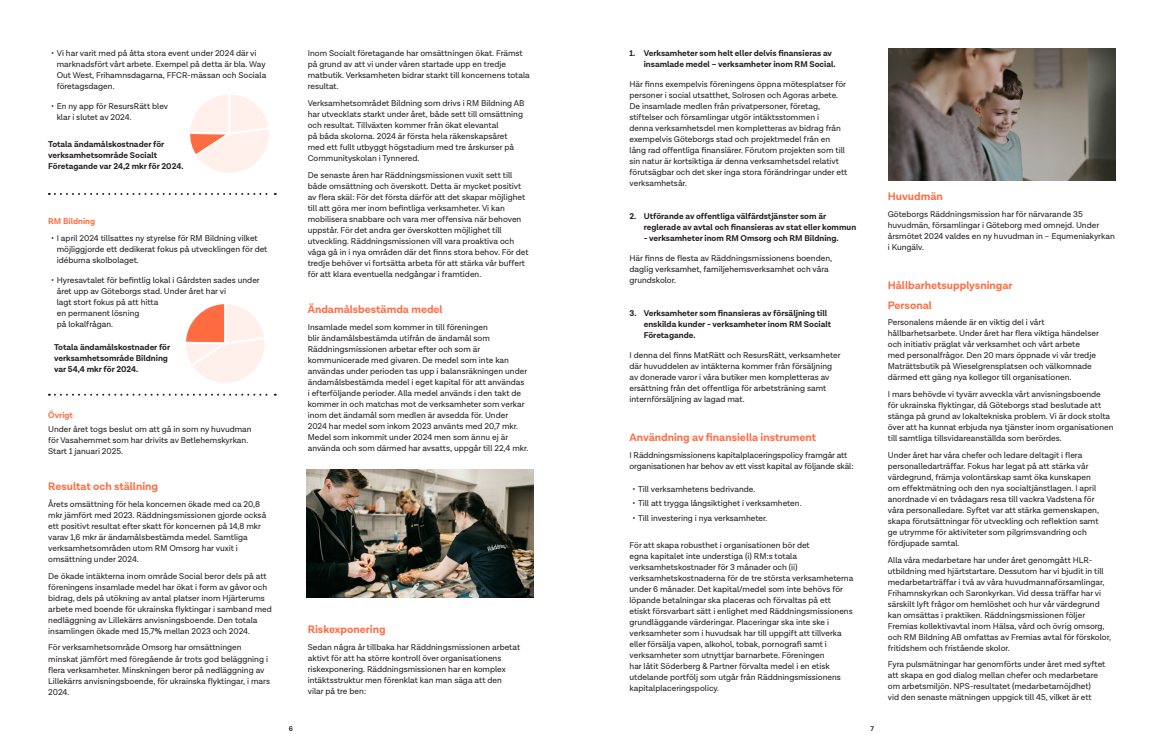
<style>
.page{position:relative;width:1163px;height:752px;background:#fff}
.page>*{position:absolute;margin:0;border:0;box-sizing:border-box;transform-origin:0 0}
.t1{font:700 11px/19.7px "Lota Grotesque";color:#ff6c42}
.t2{font:8.5px/11px "Lota Grotesque";color:#231f20}
.t3{font:700 8.5px/11px "Lota Grotesque";color:#231f20}
.t4{font:700 8.5px "Lota Grotesque";color:#ff6c42}
.t5{font:600 7px "Lota Grotesque";color:#231f20}
</style>
<div class="page">
<img style="left:306px;top:469px;width:227px;height:127px">
<img style="left:888px;top:48px;width:227px;height:132px">
<svg style="left:190px;top:94px;width:79px;height:79px"></svg>
<svg style="left:49px;top:193px;width:227px;height:2px"></svg>
<svg style="left:49px;top:304px;width:227px;height:91px"></svg>
<p class="t2" style="left:57px;top:48px;width:211px;text-indent:-6px">• Vi har varit med på åtta stora event under 2024 där vi marknadsfört vårt arbete. Exempel på detta är bla. Way Out West, Frihamnsdagarna, FFCR-mässan och Sociala företagsdagen.</p>
<p class="t2" style="left:57px;top:101px;width:113px;text-indent:-6px">• En ny app för ResursRätt blev klar i slutet av 2024.</p>
<p class="t3" style="left:48px;top:138px;width:137px">Totala ändamålskostnader för verksamhetsområde Socialt<br>Företagande var 24,2 mkr för 2024.</p>
<p class="t4" style="left:48px;top:216px;width:49px">RM Bildning</p>
<p class="t2" style="left:57px;top:233px;width:212px;text-indent:-6px">• I april 2024 tillsattes ny styrelse för RM Bildning vilket möjliggjorde ett dedikerat fokus på utvecklingen för det idéburna skolbolaget.</p>
<p class="t2" style="left:57px;top:274px;width:204px;text-indent:-6px">• Hyresavtalet för befintlig lokal i Gårdsten sades under året upp av Göteborgs stad. Under året har vi<br>lagt stort fokus på att hitta<br>en permanent lösning<br>på lokalfrågan.</p>
<p class="t3" style="left:54px;top:342px;width:118px">Totala ändamålskostnader för verksamhetsområde Bildning var 54,4 mkr för 2024.</p>
<p class="t4" style="left:48px;top:410px;width:26px">Övrigt</p>
<p class="t2" style="left:48px;top:423px;width:205px">Under året togs beslut om att gå in som ny huvudman för Vasahemmet som har drivits av Betlehemskyrkan.<br>Start 1 januari 2025.</p>
<p class="t1" style="left:48px;top:477px;width:111px">Resultat och ställning</p>
<p class="t2" style="left:48px;top:498px;width:219px">Årets omsättning för hela koncernen ökade med ca 20,8 mkr jämfört med 2023. Räddningsmissionen gjorde också ett positivt resultat efter skatt för koncernen på 14,8 mkr varav 1,6 mkr är ändamålsbestämda medel. Samtliga verksamhetsområden utom RM Omsorg har vuxit i omsättning under 2024.</p>
<p class="t2" style="left:48px;top:570px;width:225px">De ökade intäkterna inom område Social beror dels på att föreningens insamlade medel har ökat i form av gåvor och bidrag, dels på utökning av antal platser inom Hjärterums arbete med boende för ukrainska flyktingar i samband med nedläggning av Lillekärrs anvisningsboende. Den totala insamlingen ökade med 15,7% mellan 2023 och 2024.</p>
<p class="t2" style="left:48px;top:642px;width:223px">För verksamhetsområde Omsorg har omsättningen minskat jämfört med föregående år trots god beläggning i flera verksamheter. Minskningen beror på nedläggning av Lillekärrs anvisningsboende, för ukrainska flyktingar, i mars 2024.</p>
<p class="t2" style="left:308px;top:48px;width:223px">Inom Socialt företagande har omsättningen ökat. Främst på grund av att vi under våren startade upp en tredje matbutik. Verksamheten bidrar starkt till koncernens totala resultat.</p>
<p class="t2" style="left:308px;top:98px;width:218px">Verksamhetsområdet Bildning som drivs i RM Bildning AB har utvecklats starkt under året, både sett till omsättning och resultat. Tillväxten kommer från ökat elevantal<br>på båda skolorna. 2024 är första hela räkenskapsåret med ett fullt utbyggt högstadium med tre årskurser på Communityskolan i Tynnered.</p>
<p class="t2" style="left:308px;top:169px;width:222px">De senaste åren har Räddningsmissionen vuxit sett till både omsättning och överskott. Detta är mycket positivt av flera skäl: För det första därför att det skapar möjlighet till att göra mer inom befintliga verksamheter. Vi kan mobilisera snabbare och vara mer offensiva när behoven uppstår. För det andra ger överskotten möjlighet till utveckling. Räddningsmissionen vill vara proaktiva och våga gå in i nya områden där det finns stora behov. För det tredje behöver vi fortsätta arbeta för att stärka vår buffert för att klara eventuella nedgångar i framtiden.</p>
<p class="t1" style="left:308px;top:300px;width:136px">Ändamålsbestämda medel</p>
<p class="t2" style="left:308px;top:321px;width:222px">Insamlade medel som kommer in till föreningen<br>blir ändamålsbestämda utifrån de ändamål som Räddningsmissionen arbetar efter och som är kommunicerade med givaren. De medel som inte kan användas under perioden tas upp i balansräkningen under ändamålsbestämda medel i eget kapital för att användas i efterföljande perioder. Alla medel används i den takt de kommer in och matchas mot de verksamheter som verkar inom det ändamål som medlen är avsedda för. Under 2024 har medel som inkom 2023 använts med 20,7 mkr.<br>Medel som inkommit under 2024 men som ännu ej är använda och som därmed har avsatts, uppgår till 22,4 mkr.</p>
<p class="t1" style="left:308px;top:619px;width:79px">Riskexponering</p>
<p class="t2" style="left:308px;top:641px;width:214px">Sedan några år tillbaka har Räddningsmissionen arbetat aktivt för att ha större kontroll över organisationens riskexponering. Räddningsmissionen har en komplex intäktsstruktur men förenklat kan man säga att den<br>vilar på tre ben:</p>
<p class="t3" style="left:643px;top:48px;width:193px;text-indent:-14px">1. Verksamheter som helt eller delvis finansieras av insamlade medel – verksamheter inom RM Social.</p>
<p class="t2" style="left:629px;top:79px;width:219px">Här finns exempelvis föreningens öppna mötesplatser för personer i social utsatthet, Solrosen och Agoras arbete.<br>De insamlade medlen från privatpersoner, företag, stiftelser och församlingar utgör intäktsstommen i<br>denna verksamhetsdel men kompletteras av bidrag från exempelvis Göteborgs stad och projektmedel från en lång rad offentliga finansiärer. Förutom projekten som till sin natur är kortsiktiga är denna verksamhetsdel relativt förutsägbar och det sker inga stora förändringar under ett verksamhetsår.</p>
<p class="t3" style="left:643px;top:211px;width:214px;text-indent:-14px">2. Utförande av offentliga välfärdstjänster som är reglerade av avtal och finansieras av stat eller kommun</p>
<p class="t3" style="left:643px;top:233px;width:196px">- verksamheter inom RM Omsorg och RM Bildning.</p>
<p class="t2" style="left:629px;top:252px;width:204px">Här finns de flesta av Räddningsmissionens boenden, daglig verksamhet, familjehemsverksamhet och våra grundskolor.</p>
<p class="t3" style="left:643px;top:308px;width:189px;text-indent:-14px">3. Verksamheter som finansieras av försäljning till enskilda kunder - verksamheter inom RM Socialt<br>Företagande.</p>
<p class="t2" style="left:629px;top:349px;width:212px">I denna del finns MatRätt och ResursRätt, verksamheter där huvuddelen av intäkterna kommer från försäljning av donerade varor i våra butiker men kompletteras av ersättning från det offentliga för arbetsträning samt internförsäljning av lagad mat.</p>
<p class="t1" style="left:629px;top:428px;width:188px">Användning av finansiella instrument</p>
<p class="t2" style="left:629px;top:449px;width:225px">I Räddningsmissionens kapitalplaceringspolicy framgår att organisationen har behov av ett visst kapital av följande skäl:</p>
<p class="t2" style="left:632px;top:483px;width:124px">• Till verksamhetens bedrivande.</p>
<p class="t2" style="left:632px;top:497px;width:171px">• Till att trygga långsiktighet i verksamheten.</p>
<p class="t2" style="left:632px;top:512px;width:136px">• Till investering i nya verksamheter.</p>
<p class="t2" style="left:629px;top:540px;width:225px">För att skapa robusthet i organisationen bör det<br>egna kapitalet inte understiga (i) RM:s totala verksamhetskostnader för 3 månader och (ii) verksamhetskostnaderna för de tre största verksamheterna under 6 månader. Det kapital/medel som inte behövs för löpande betalningar ska placeras och förvaltas på ett etiskt försvarbart sätt i enlighet med Räddningsmissionens grundläggande värderingar. Placeringar ska inte ske i verksamheter som i huvudsak har till uppgift att tillverka eller försälja vapen, alkohol, tobak, pornografi samt i verksamheter som utnyttjar barnarbete. Föreningen<br>har låtit Söderberg &amp; Partner förvalta medel i en etisk utdelande portfölj som utgår från Räddningsmissionens kapitalplaceringspolicy.</p>
<p class="t5" style="left:288px;top:724px;width:6px">6</p>
<p class="t5" style="left:870px;top:724px;width:5px">7</p>
<p class="t1" style="left:887px;top:186px;width:56px">Huvudmän</p>
<p class="t2" style="left:887px;top:208px;width:228px">Göteborgs Räddningsmission har för närvarande 35 huvudmän, församlingar i Göteborg med omnejd. Under årsmötet 2024 valdes en ny huvudman in – Equmeniakyrkan i Kungälv.</p>
<p class="t1" style="left:887px;top:275px;width:126px">Hållbarhetsupplysningar<br>Personal</p>
<p class="t2" style="left:887px;top:317px;width:212px">Personalens mående är en viktig del i vårt hållbarhetsarbete. Under året har flera viktiga händelser och initiativ präglat vår verksamhet och vårt arbete med personalfrågor. Den 20 mars öppnade vi vår tredje Maträttsbutik på Wieselgrensplatsen och välkomnade därmed ett gäng nya kollegor till organisationen.</p>
<p class="t2" style="left:887px;top:389px;width:227px">I mars behövde vi tyvärr avveckla vårt anvisningsboende för ukrainska flyktingar, då Göteborgs stad beslutade att stänga på grund av lokaltekniska problem. Vi är dock stolta över att ha kunnat erbjuda nya tjänster inom organisationen till samtliga tillsvidareanställda som berördes.</p>
<p class="t2" style="left:887px;top:449px;width:213px">Under året har våra chefer och ledare deltagit i flera personalledarträffar. Fokus har legat på att stärka vår värdegrund, främja volontärskap samt öka kunskapen om effektmätning och den nya socialtjänstlagen. I april anordnade vi en tvådagars resa till vackra Vadstena för våra personalledare. Syftet var att stärka gemenskapen, skapa förutsättningar för utveckling och reflektion samt ge utrymme för aktiviteter som pilgrimsvandring och fördjupade samtal.</p>
<p class="t2" style="left:887px;top:554px;width:225px">Alla våra medarbetare har under året genomgått HLR&shy;utbildning med hjärtstartare. Dessutom har vi bjudit in till medarbetarträffar i två av våra huvudmannaförsamlingar, Frihamnskyrkan och Saronkyrkan. Vid dessa träffar har vi särskilt lyft frågor om hemlöshet och hur vår värdegrund kan omsättas i praktiken. Räddningsmissionen följer Fremias kollektivavtal inom Hälsa, vård och övrig omsorg, och RM Bildning AB omfattas av Fremias avtal för förskolor, fritidshem och fristående skolor.</p>
<p class="t2" style="left:887px;top:659px;width:219px">Fyra pulsmätningar har genomförts under året med syftet att skapa en god dialog mellan chefer och medarbetare om arbetsmiljön. NPS-resultatet (medarbetarnöjdhet)<br>vid den senaste mätningen uppgick till 45, vilket är ett</p>
</div>
